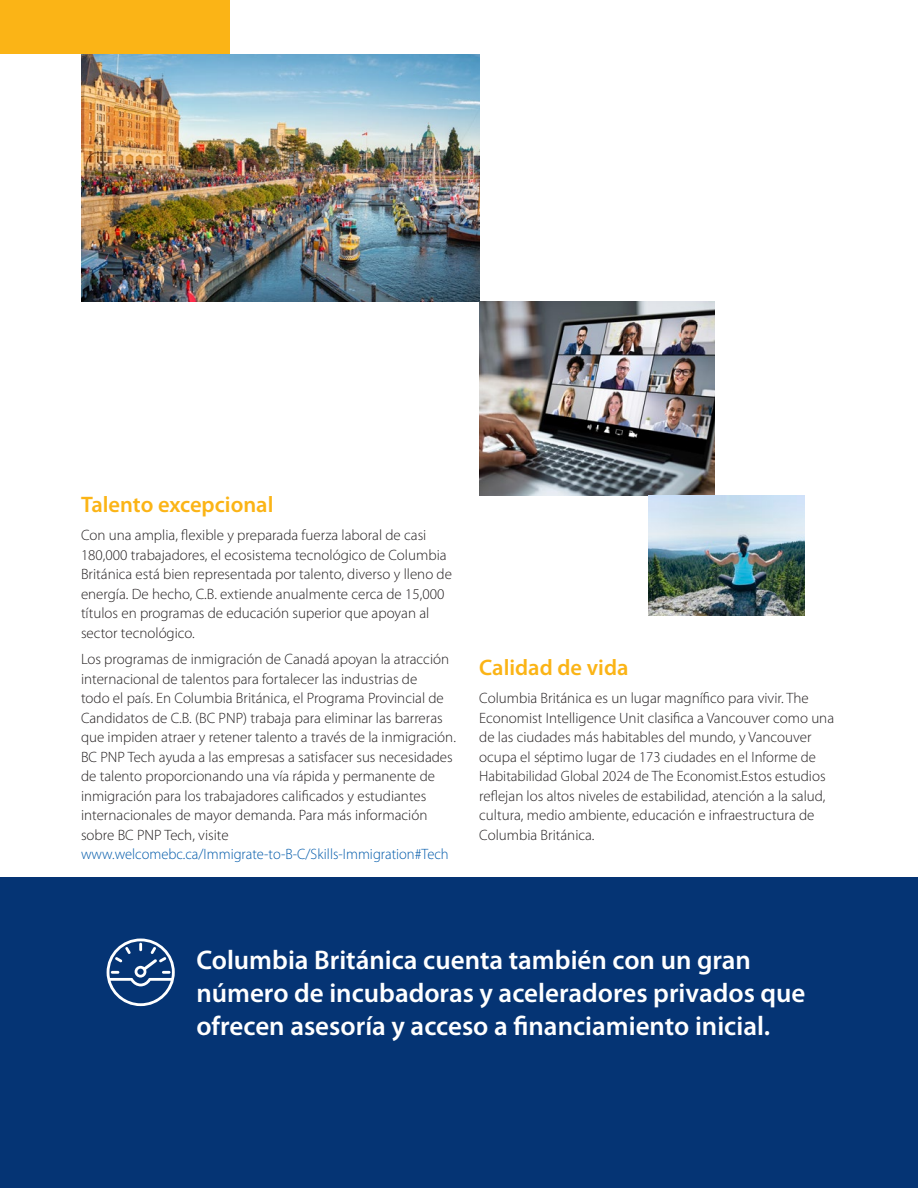
<style>
.page{position:relative;width:918px;height:1188px;background:#fff}
.page>*{position:absolute;margin:0;border:0;box-sizing:border-box;transform-origin:0 0}
.Body_10pt_13_0_track{font:600 27px/33px "Myriad Pro";color:#fff}
.Header_15_pt_Bold{font:600 22.5px "Myriad Pro";color:#fbb416}
.Body_10pt_13_0_track-2{font:600 22.5px "Myriad Pro";color:#fbb416}
.Body_10pt_13_0_track-3{font:300 15px/19.5px "Myriad Pro";color:#231f20}
.s1{color:#015aaa}
</style>
<div class="page">
<div style="left:0;top:878px;width:918px;height:310px;background:#053474"></div>
<img style="left:479px;top:302px;width:236px;height:193px">
<img style="left:648px;top:495px;width:156px;height:120px">
<div style="left:0;top:0;width:230px;height:54px;background:#fbb416"></div>
<img style="left:81px;top:54px;width:398px;height:248px">
<svg style="left:107px;top:939px;width:68px;height:67px"></svg>
<p class="Header_15_pt_Bold" style="left:81px;top:490px;width:194px">Talento excepcional</p>
<p class="Body_10pt_13_0_track-3" style="left:81px;top:526px;width:373px">Con una amplia, flexible y preparada fuerza laboral de casi 180,000 trabajadores, el ecosistema tecnológico de Columbia Británica está bien representada por talento, diverso y lleno de energía. De hecho, C.B. extiende anualmente cerca de 15,000 títulos en programas de educación superior que apoyan al sector tecnológico.</p>
<p class="Body_10pt_13_0_track-3" style="left:81px;top:649px;width:376px">Los programas de inmigración de Canadá apoyan la atracción internacional de talentos para fortalecer las industrias de<br>todo el país. En Columbia Británica, el Programa Provincial de Candidatos de C.B. (BC PNP) trabaja para eliminar las barreras que impiden atraer y retener talento a través de la inmigración.<br>BC PNP Tech ayuda a las empresas a satisfacer sus necesidades de talento proporcionando una vía rápida y permanente de inmigración para los trabajadores calificados y estudiantes internacionales de mayor demanda. Para más información sobre BC PNP Tech, visite <span class="s1">www.welcomebc.ca/Immigrate-to-B-C/Skills-Immigration#Tech</span></p>
<p class="Body_10pt_13_0_track-2" style="left:479px;top:653px;width:151px">Calidad de vida</p>
<p class="Body_10pt_13_0_track-3" style="left:479px;top:688px;width:356px">Columbia Británica es un lugar magnífico para vivir. The Economist Intelligence Unit clasifica a Vancouver como una de las ciudades más habitables del mundo, y Vancouver ocupa el séptimo lugar de 173 ciudades en el Informe de Habitabilidad Global 2024 de The Economist.Estos estudios reflejan los altos niveles de estabilidad, atención a la salud, cultura, medio ambiente, educación e infraestructura de Columbia Británica.</p>
<p class="Body_10pt_13_0_track" style="left:196px;top:943px;width:611px">Columbia Británica cuenta también con un gran número de incubadoras y aceleradores privados que ofrecen asesoría y acceso a financiamiento inicial.</p>
</div>
